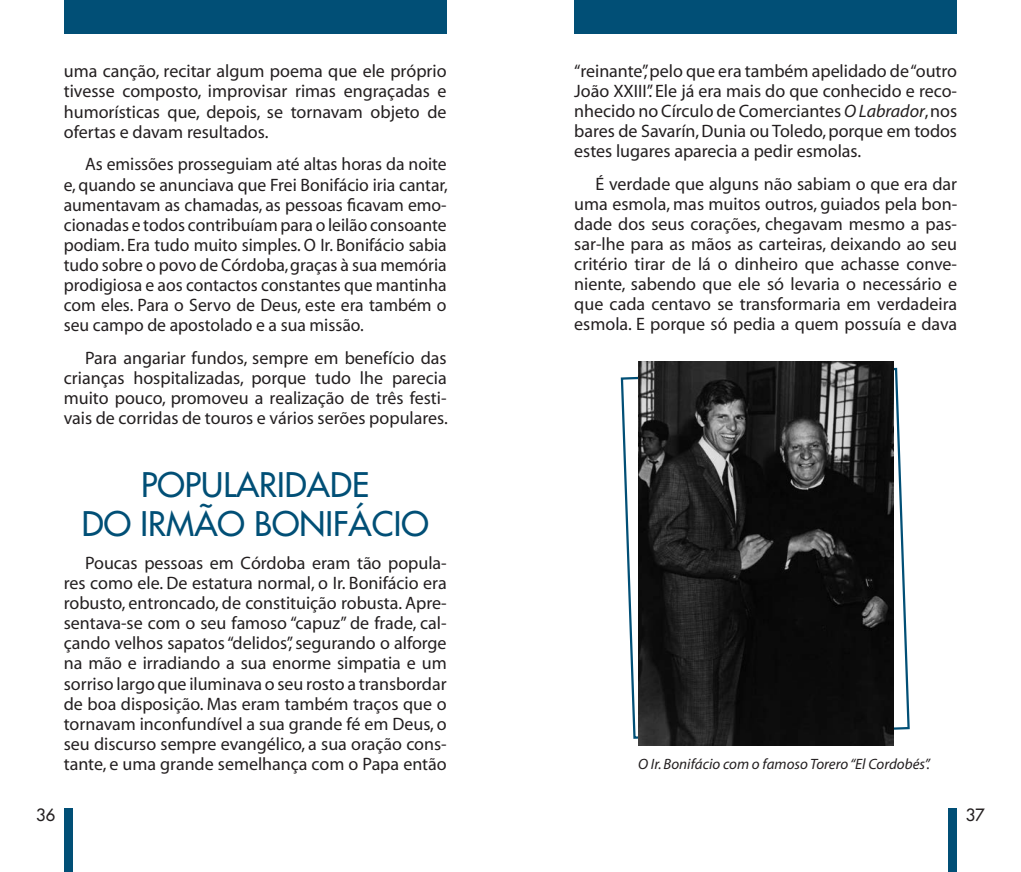
<style>
.page{position:relative;width:1021px;height:872px;background:#fff}
.page>*{position:absolute;margin:0;border:0;box-sizing:border-box;transform-origin:0 0}
.t1{font:33px/39.2px "Futura";color:#014f76;text-align:center}
.t2{font:18px/20.1px "Myriad";color:#231f20;text-align:justify}
.t3{font:16.5px "Futura";color:#231f20}
.t4{font:italic 15px "Myriad";color:#231f20}
.s1{font-style:italic}
</style>
<div class="page">
<div style="left:64px;top:808px;width:8px;height:64px;background:#014f76"></div>
<div style="left:948px;top:808px;width:9px;height:64px;background:#014f76"></div>
<div style="left:64px;top:0;width:382px;height:34px;background:#014f76"></div>
<div style="left:574px;top:0;width:383px;height:34px;background:#014f76"></div>
<svg style="left:620px;top:367px;width:290px;height:373px"></svg>
<img style="left:638px;top:361px;width:255px;height:384px">
<p class="t2" style="left:64px;top:62px;width:384px">uma canção, recitar algum poema que ele próprio tivesse composto, improvisar rimas engraçadas e humorísticas que, depois, se tornavam objeto de ofertas e davam resultados.</p>
<p class="t2" style="left:64px;top:155px;width:385px;text-indent:21px">As emissões prosseguiam até altas horas da noite e, quando se anunciava que Frei Bonifácio iria cantar, aumentavam as chamadas, as pessoas ficavam emo&shy;cionadas e todos contribuíam para o leilão consoante podiam. Era tudo muito simples. O Ir. Bonifácio sabia tudo sobre o povo de Córdoba, graças à sua memória prodigiosa e aos contactos constantes que mantinha com eles. Para o Servo de Deus, este era também o seu campo de apostolado e a sua missão.</p>
<p class="t2" style="left:64px;top:349px;width:385px;text-indent:21px">Para angariar fundos, sempre em benefício das crianças hospitalizadas, porque tudo lhe parecia muito pouco, promoveu a realização de três festi&shy;vais de corridas de touros e vários serões populares.</p>
<h1 class="t1" style="left:82px;top:465px;width:348px">POPULARIDADE<br>DO IRMÃO BONIFÁCIO</h1>
<p class="t2" style="left:64px;top:554px;width:384px;text-indent:21px">Poucas pessoas em Córdoba eram tão popula&shy;res como ele. De estatura normal, o Ir. Bonifácio era robusto, entroncado, de constituição robusta. Apre&shy;sentava-se com o seu famoso “capuz” de frade, cal&shy;çando velhos sapatos “delidos”, segurando o alforge na mão e irradiando a sua enorme simpatia e um sorriso largo que iluminava o seu rosto a transbordar de boa disposição. Mas eram também traços que o tornavam inconfundível a sua grande fé em Deus, o seu discurso sempre evangélico, a sua oração cons&shy;tante, e uma grande semelhança com o Papa então</p>
<p class="t2" style="left:574px;top:62px;width:384px">“reinante”, pelo que era também apelidado de “outro João XXIII”. Ele já era mais do que conhecido e reco&shy;nhecido no Círculo de Comerciantes <span class="s1">O Labrador</span>, nos bares de Savarín, Dunia ou Toledo, porque em todos estes lugares aparecia a pedir esmolas.</p>
<p class="t2" style="left:574px;top:175px;width:384px;text-indent:21px">É verdade que alguns não sabiam o que era dar uma esmola, mas muitos outros, guiados pela bon&shy;dade dos seus corações, chegavam mesmo a pas&shy;sar-lhe para as mãos as carteiras, deixando ao seu critério tirar de lá o dinheiro que achasse conve&shy;niente, sabendo que ele só levaria o necessário e que cada centavo se transformaria em verdadeira esmola. E porque só pedia a quem possuía e dava</p>
<p class="t4" style="left:638px;top:757px;width:293px">O Ir. Bonifácio com o famoso Torero “El Cordobés”.</p>
<p class="t3" style="left:36px;top:804px;width:21px">36</p>
<p class="t3" style="left:965px;top:804px;width:21px">37</p>
</div>
